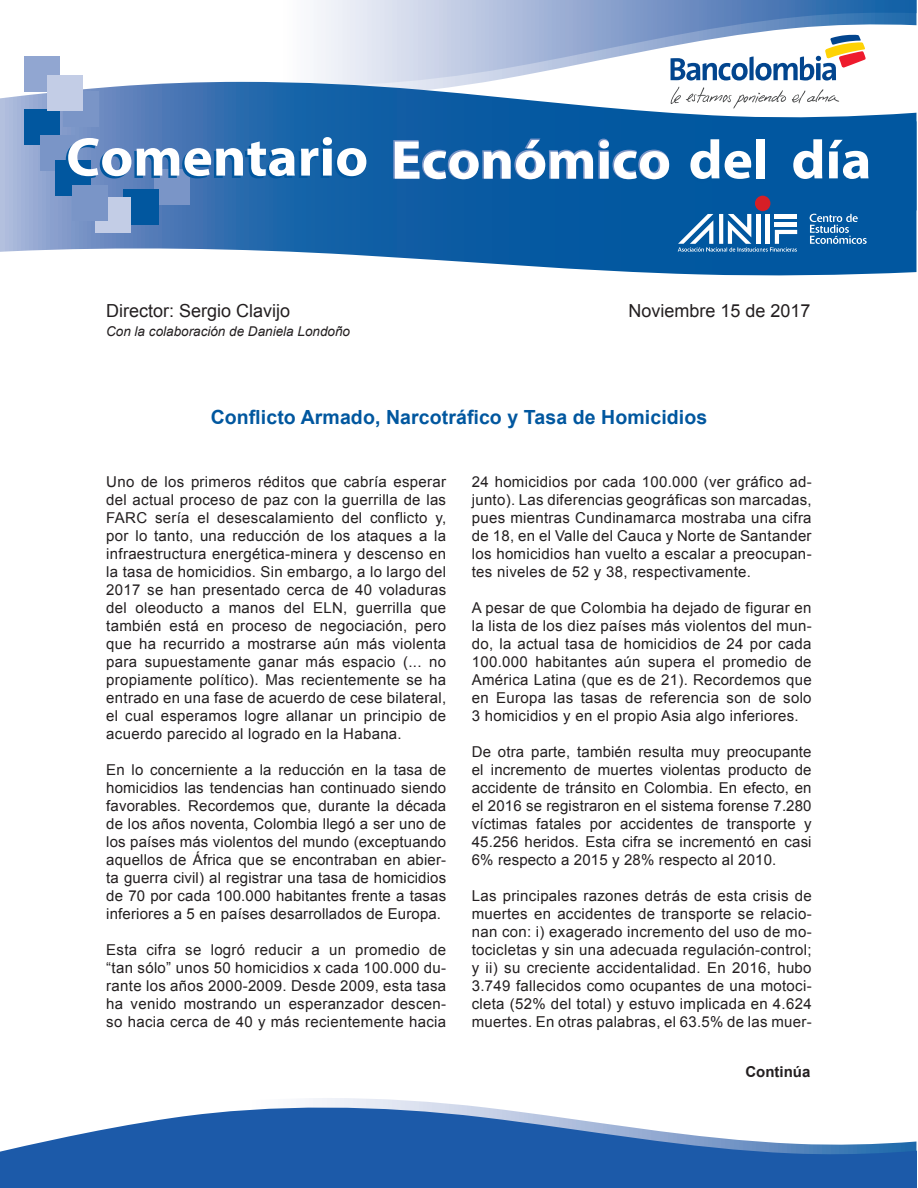
<style>
.page{position:relative;width:918px;height:1188px;background:#fff}
.page>*{position:absolute;margin:0;border:0;box-sizing:border-box;transform-origin:0 0}
.TITULO{font:700 19.5px "Arial";letter-spacing:.005em;color:#01579f}
.t1{font:18px "Arial";color:#231f20}
.TEXTO{font:15px/18px "Arial";letter-spacing:.02em;color:#231f20;text-align:justify}
.t2{font:700 15px "Arial";color:#231f20}
.t3{font:italic 13.5px "Arial";color:#231f20}
</style>
<div class="page">
<svg style="left:59px;top:0;width:857px;height:82px"></svg>
<svg style="left:0;top:82px;width:840px;height:26px"></svg>
<svg style="left:0;top:108px;width:916px;height:168px;background:#3b7ab4"></svg>
<svg style="left:309px;top:1098px;width:129px;height:5px"></svg>
<div style="left:154px;top:169px;width:36px;height:35px;background:#7a95c7"></div>
<div style="left:64px;top:91px;width:35px;height:36px;background:#7a95c7"></div>
<div style="left:24px;top:56px;width:35px;height:35px;background:#91a6d1"></div>
<div style="left:24px;top:109px;width:35px;height:35px;background:#01579f"></div>
<div style="left:40px;top:135px;width:35px;height:36px;background:#7a95c7"></div>
<div style="left:55px;top:160px;width:35px;height:36px;background:#01579f"></div>
<div style="left:124px;top:190px;width:35px;height:35px;background:#01579f"></div>
<div style="left:96px;top:197px;width:35px;height:35px;background:#c3cde6"></div>
<div style="left:48px;top:75px;width:35px;height:35px;background:#c3cde6"></div>
<div style="left:73px;top:185px;width:35px;height:36px;background:#7a95c7"></div>
<svg style="left:66px;top:137px;width:300px;height:42px"></svg>
<svg style="left:393px;top:137px;width:277px;height:43px"></svg>
<svg style="left:756px;top:178px;width:9px;height:3px"></svg>
<svg style="left:690px;top:139px;width:29px;height:43px"></svg>
<svg style="left:725px;top:151px;width:26px;height:31px"></svg>
<div style="left:756px;top:139px;width:9px;height:39px;background:#fff"></div>
<svg style="left:793px;top:139px;width:29px;height:43px"></svg>
<svg style="left:829px;top:140px;width:40px;height:42px"></svg>
<svg style="left:0;top:1103px;width:916px;height:85px;fill:#1c5aa9"></svg>
<svg style="left:810px;top:214px;width:57px;height:30px;background:#3f80b7"></svg>
<div style="left:755px;top:196px;width:15px;height:15px;background:#d61f26;border-radius:50%"></div>
<svg style="left:678px;top:214px;width:119px;height:38px"></svg>
<hr style="left:756px;top:214px;width:4px;height:30px;background:#fff">
<hr style="left:765px;top:214px;width:4px;height:30px;background:#fff">
<svg style="left:671px;top:33px;width:197px;height:48px"></svg>
<svg style="left:670px;top:87px;width:169px;height:22px"></svg>
<p class="t1" style="left:106px;top:299px;width:186px">Director: Sergio Clavijo</p>
<p class="t3" style="left:106px;top:323px;width:245px">Con la colaboración de Daniela Londoño</p>
<p class="t1" style="left:628px;top:299px;width:184px">Noviembre 15 de 2017</p>
<p class="TITULO" style="left:211px;top:404px;width:498px">Conflicto Armado, Narcotráfico y Tasa de Homicidios</p>
<p class="TEXTO" style="left:106px;top:473px;width:341px">Uno de los primeros réditos que cabría esperar del actual proceso de paz con la guerrilla de las FARC sería el desescalamiento del conflicto y, por lo tanto, una reducción de los ataques a la infraestructura energética-minera y descenso en la tasa de homicidios. Sin embargo, a lo largo del 2017 se han presentado cerca de 40 voladuras del oleoducto a manos del ELN, guerrilla que también está en proceso de negociación, pero que ha recurrido a mostrarse aún más violenta para supuestamente ganar más espacio (... no propiamente político). Mas recientemente se ha entrado en una fase de acuerdo de cese bilateral, el cual esperamos logre allanar un principio de acuerdo parecido al logrado en la Habana.</p>
<p class="TEXTO" style="left:106px;top:761px;width:341px">En lo concerniente a la reducción en la tasa de homicidios las tendencias han continuado siendo favorables. Recordemos que, durante la década de los años noventa, Colombia llegó a ser uno de los países más violentos del mundo (exceptuando aquellos de África que se encontraban en abier&shy;ta guerra civil) al registrar una tasa de homicidios de 70 por cada 100.000 habitantes frente a tasas inferiores a 5 en países desarrollados de Europa.</p>
<p class="TEXTO" style="left:106px;top:941px;width:341px">Esta cifra se logró reducir a un promedio de “tan sólo” unos 50 homicidios x cada 100.000 du&shy;rante los años 2000-2009. Desde 2009, esta tasa ha venido mostrando un esperanzador descen&shy;so hacia cerca de 40 y más recientemente hacia</p>
<p class="TEXTO" style="left:472px;top:473px;width:341px">24 homicidios por cada 100.000 (ver gráfico ad&shy;junto). Las diferencias geográficas son marcadas, pues mientras Cundinamarca mostraba una cifra de 18, en el Valle del Cauca y Norte de Santander los homicidios han vuelto a escalar a preocupan&shy;tes niveles de 52 y 38, respectivamente.</p>
<p class="TEXTO" style="left:472px;top:599px;width:341px">A pesar de que Colombia ha dejado de figurar en la lista de los diez países más violentos del mun&shy;do, la actual tasa de homicidios de 24 por cada 100.000 habitantes aún supera el promedio de América Latina (que es de 21). Recordemos que en Europa las tasas de referencia son de solo 3 homicidios y en el propio Asia algo inferiores.</p>
<p class="TEXTO" style="left:472px;top:743px;width:341px">De otra parte, también resulta muy preocupante el incremento de muertes violentas producto de accidente de tránsito en Colombia. En efecto, en el 2016 se registraron en el sistema forense 7.280 víctimas fatales por accidentes de transporte y 45.256 heridos. Esta cifra se incrementó en casi 6% respecto a 2015 y 28% respecto al 2010.</p>
<p class="TEXTO" style="left:472px;top:887px;width:341px">Las principales razones detrás de esta crisis de muertes en accidentes de transporte se relacio&shy;nan con: i) exagerado incremento del uso de mo&shy;tocicletas y sin una adecuada regulación-control; y ii) su creciente accidentalidad. En 2016, hubo 3.749 fallecidos como ocupantes de una motoci&shy;cleta (52% del total) y estuvo implicada en 4.624 muertes. En otras palabras, el 63.5% de las muer-</p>
<p class="t2" style="left:745px;top:1062px;width:66px">Continúa</p>
</div>
